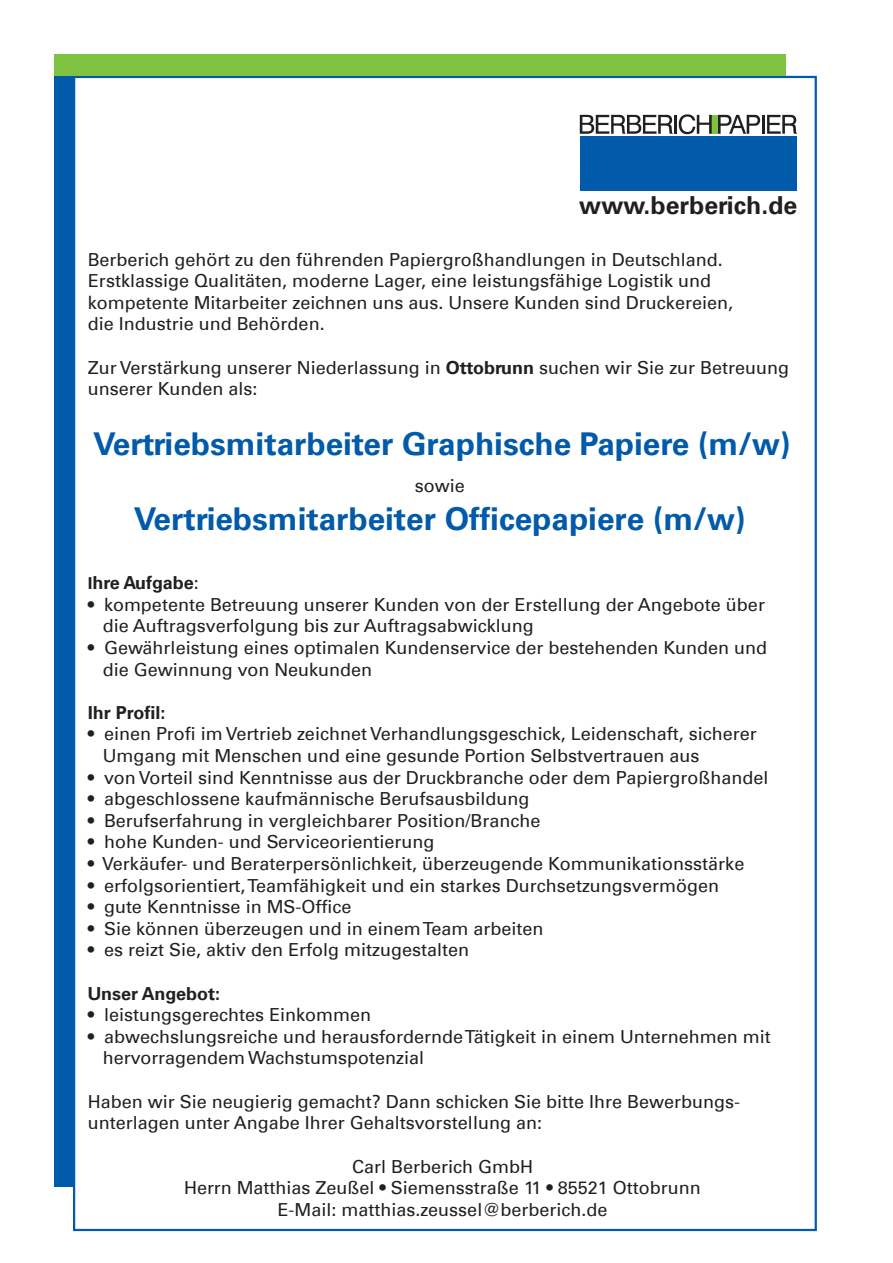
<style>
.page{position:relative;width:893px;height:1263px;background:#fff}
.page>*{position:absolute;margin:0;border:0;box-sizing:border-box;transform-origin:0 0}
.t1{font:700 31.5px "Univers Com 65";color:#015aaa}
.t2{font:700 24.9px "Univers Com 65";color:#231f20}
.t3{font:18px/21.6px "Univers Com 55 Roman";color:#231f20}
.t4{font:700 18px "Univers Com 65";color:#231f20}
.s1{font-family:"Univers Com 65";font-weight:700}
.s2{font-size:16.5px}
.s3{font-family:"Univers Com 55 Roman";font-weight:400}
</style>
<div class="page">
<div style="left:54px;top:76px;width:19px;height:1110px;background:#015aaa"></div>
<div style="left:54px;top:54px;width:731px;height:22px;background:#7fc241"></div>
<div style="left:711px;top:115px;width:8px;height:19px;background:#7fc241"></div>
<svg style="left:580px;top:115px;width:93px;height:19px"></svg>
<hr style="left:674px;top:115px;width:3px;height:19px;background:#231f20">
<svg style="left:679px;top:114px;width:33px;height:20px"></svg>
<svg style="left:718px;top:115px;width:79px;height:19px"></svg>
<div style="left:580px;top:136px;width:217px;height:55px;background:#015aaa"></div>
<h2 class="t2" style="left:579px;top:190px;width:220px">www.berberich.de</h2>
<p class="t3" style="left:88px;top:248px;width:647px">Berberich gehört zu den führenden Papiergroßhandlungen in Deutschland.<br>Erstklassige Qualitäten, moderne Lager, eine leistungsfähige Logistik und kompetente Mitarbeiter zeichnen uns aus. Unsere Kunden sind Druckereien, die Industrie und Behörden.</p>
<p class="t3" style="left:88px;top:356px;width:703px">Zur Verstärkung unserer Niederlassung in <span class="s1">Ottobrunn</span> suchen wir Sie zur Betreuung unserer Kunden als:</p>
<h1 class="t1" style="left:93px;top:425px;width:699px">Vertriebsmitarbeiter Graphische Papiere (m/w)</h1>
<p class="t3" style="left:415px;top:475px;width:52px">sowie</p>
<h1 class="t1" style="left:134px;top:500px;width:613px">Vertriebsmitarbeiter Officepapiere (m/w)</h1>
<p class="t4" style="left:88px;top:572px;width:113px"><span class="s2">I</span>hre Aufgabe<span class="s3">:</span></p>
<p class="t3" style="left:103px;top:594px;width:664px;text-indent:-15px">• kompetente Betreuung unserer Kunden von der Erstellung der Angebote über die Auftragsverfolgung bis zur Auftragsabwicklung</p>
<p class="t3" style="left:103px;top:637px;width:666px;text-indent:-15px">• Gewährleistung eines optimalen Kundenservice der bestehenden Kunden und die Gewinnung von Neukunden</p>
<p class="t4" style="left:88px;top:702px;width:79px">Ihr Profil:</p>
<p class="t3" style="left:103px;top:723px;width:656px;text-indent:-15px">• einen Profi im Vertrieb zeichnet Verhandlungsgeschick, Leidenschaft, sicherer<br>Umgang mit Menschen und eine gesunde Portion Selbstvertrauen aus</p>
<p class="t3" style="left:88px;top:766px;width:682px">• von Vorteil sind Kenntnisse aus der Druckbranche oder dem Papiergroßhandel</p>
<p class="t3" style="left:88px;top:788px;width:443px">• abgeschlossene kaufmännische Berufsausbildung</p>
<p class="t3" style="left:88px;top:810px;width:454px">• Berufserfahrung in vergleichbarer Position/Branche</p>
<p class="t3" style="left:88px;top:831px;width:348px">• hohe Kunden- und Serviceorientierung</p>
<p class="t3" style="left:88px;top:853px;width:658px">• Verkäufer- und Beraterpersönlichkeit, überzeugende Kommunikationsstärke</p>
<p class="t3" style="left:88px;top:874px;width:633px">• erfolgsorientiert, Teamfähigkeit und ein starkes Durchsetzungsvermögen</p>
<p class="t3" style="left:88px;top:896px;width:265px">• gute Kenntnisse in MS-Office</p>
<p class="t3" style="left:88px;top:918px;width:457px">• Sie können überzeugen und in einem Team arbeiten</p>
<p class="t3" style="left:88px;top:939px;width:383px">• es reizt Sie, aktiv den Erfolg mitzugestalten</p>
<p class="t4" style="left:88px;top:982px;width:134px">Unser Angebot:</p>
<p class="t3" style="left:88px;top:1004px;width:285px">• leistungsgerechtes Einkommen</p>
<p class="t3" style="left:103px;top:1026px;width:670px;text-indent:-15px">• abwechslungsreiche und herausfordernde Tätigkeit in einem Unternehmen mit hervorragendem Wachstumspotenzial</p>
<p class="t3" style="left:88px;top:1090px;width:654px">Haben wir Sie neugierig gemacht? Dann schicken Sie bitte Ihre Bewerbungs&shy;unterlagen unter Angabe Ihrer Gehaltsvorstellung an:</p>
<p class="t3" style="left:184px;top:1155px;width:518px;text-align:center">Carl Berberich GmbH<br>Herrn Matthias Zeußel • Siemensstraße 11 • 85521 Ottobrunn<br>E-Mail: matthias.zeussel@berberich.de</p>
</div>
